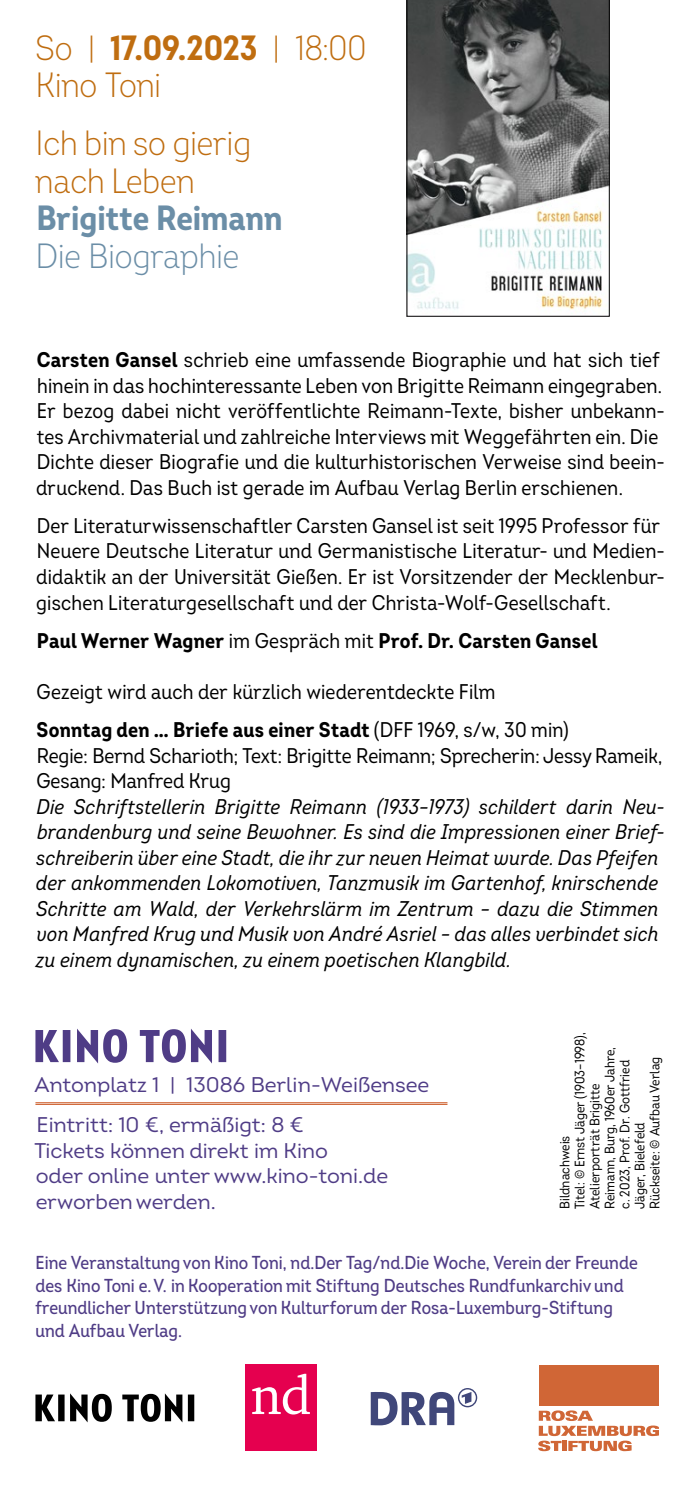
<style>
.page{position:relative;width:695px;height:1489px;background:#fff}
.page>*{position:absolute;margin:0;border:0;box-sizing:border-box;transform-origin:0 0}
.t1{font:300 35px/37.5px "Intro Cond";color:#bf6d10}
.t2{font:700 35px "Intro Cond";color:#6b8ea7}
.t3{font:300 35px "Intro Cond";color:#6b8ea7}
.t4{font:21.25px/25.5px "Intro Cond";letter-spacing:.01em;color:#000}
.t5{font:italic 21.25px/25.5px "Intro Cond";letter-spacing:.005em;color:#000}
.t6{font:21.25px/25.5px "Intro";color:#4f3c86}
.t7{font:700 21.25px "Intro Cond";letter-spacing:.015em;color:#000}
.t8{font:500 18.75px/22.5px "Intro Cond";letter-spacing:.005em;color:#4f3c86}
.t9{font:13.75px/15px "Intro Cond";letter-spacing:.005em;color:#000}
.s1{font-weight:700}
.s2{font-weight:400}
</style>
<div class="page">
<hr style="left:35px;top:1102px;width:412px;height:1px;background:#d06636">
<hr style="left:35px;top:1103px;width:412px;height:1px;background:#d06636">
<svg style="left:35px;top:1028px;width:191px;height:35px"></svg>
<svg style="left:35px;top:1393px;width:159px;height:29px"></svg>
<div style="left:245px;top:1364px;width:72px;height:86px;background:#e5004f"></div>
<svg style="left:252px;top:1373px;width:58px;height:41px"></svg>
<svg style="left:538px;top:1410px;width:120px;height:40px"></svg>
<div style="left:538px;top:1365px;width:120px;height:40px;background:#d06636"></div>
<svg style="left:406px;top:0;width:203px;height:316px"></svg>
<svg style="left:370px;top:1388px;width:107px;height:37px"></svg>
<h1 class="t1" style="left:35px;top:29px;width:332px">So | <span class="s1">17.09.2023</span> | 18:00<br>Kino Toni</h1>
<h1 class="t1" style="left:35px;top:124px;width:217px">Ich bin so gierig nach Leben</h1>
<h1 class="t2" style="left:36px;top:196px;width:247px">Brigitte Reimann</h1>
<h1 class="t3" style="left:36px;top:235px;width:205px">Die Biographie</h1>
<p class="t4" style="left:36px;top:347px;width:630px"><span class="s1">Carsten Gansel</span> schrieb eine umfassende Biographie und hat sich tief hinein in das hochinteressante Leben von Brigitte Reimann eingegraben.<br>Er bezog dabei nicht veröffentlichte Reimann-Texte, bisher unbekann&shy;tes Archivmaterial und zahlreiche Interviews mit Weggefährten ein. Die Dichte dieser Biografie und die kulturhistorischen Verweise sind beein&shy;druckend. Das Buch ist gerade im Aufbau Verlag Berlin erschienen.</p>
<p class="t4" style="left:36px;top:513px;width:630px">Der Literaturwissenschaftler Carsten Gansel ist seit 1995 Professor für Neuere Deutsche Literatur und Germanistische Literatur- und Medien&shy;didaktik an der Universität Gießen. Er ist Vorsitzender der Mecklenbur&shy;gischen Literaturgesellschaft und der Christa-Wolf-Gesellschaft.</p>
<p class="t7" style="left:37px;top:627px;width:561px">Paul Werner Wagner <span class="s2">im Gespräch mit</span> Prof. Dr. Carsten Gansel</p>
<p class="t4" style="left:36px;top:672px;width:533px;line-height:38.2px">Gezeigt wird auch der kürzlich wiederentdeckte Film<br><span class="s1">Sonntag den … Briefe aus einer Stadt</span> (DFF 1969, s/w, 30 min)</p>
<p class="t4" style="left:36px;top:742px;width:627px">Regie: Bernd Scharioth; Text: Brigitte Reimann; Sprecherin: Jessy Rameik,<br>Gesang: Manfred Krug</p>
<p class="t5" style="left:36px;top:793px;width:630px">Die Schriftstellerin Brigitte Reimann (1933–1973) schildert darin Neu&shy;brandenburg und seine Bewohner. Es sind die Impressionen einer Brief&shy;schreiberin über eine Stadt, die ihr zur neuen Heimat wurde. Das Pfeifen der ankommenden Lokomotiven, Tanzmusik im Gartenhof, knirschende Schritte am Wald, der Verkehrslärm im Zentrum – dazu die Stimmen von Manfred Krug und Musik von André Asriel – das alles verbindet sich zu einem dynamischen, zu einem poetischen Klangbild.</p>
<p class="t6" style="left:35px;top:1063px;width:396px;line-height:40.5px">Antonplatz 1 | 13086 Berlin-Weißensee<br>Eintritt: 10 €, ermäßigt: 8 €</p>
<p class="t6" style="left:34px;top:1137px;width:355px">Tickets können direkt im Kino<br>oder online unter www.kino-toni.de erworben werden.</p>
<p class="t9" style="left:557px;top:1208px;width:178px;rotate:-90deg">Bildnachweis<br>Titel: © Ernst Jäger (1903–1998),<br>Atelierporträt Brigitte<br>Reimann, Burg, 1960er Jahre,<br>c. 2023, Prof. Dr. Gottfried<br>Jäger, Bielefeld<br>Rückseite: © Aufbau Verlag</p>
<p class="t8" style="left:35px;top:1251px;width:603px">Eine Veranstaltung von Kino Toni, nd.Der Tag/nd.Die Woche, Verein der Freunde des Kino Toni e.V. in Kooperation mit Stiftung Deutsches Rundfunkarchiv und freundlicher Unterstützung von Kulturforum der Rosa-Luxemburg-Stiftung und Aufbau Verlag.</p>
</div>
